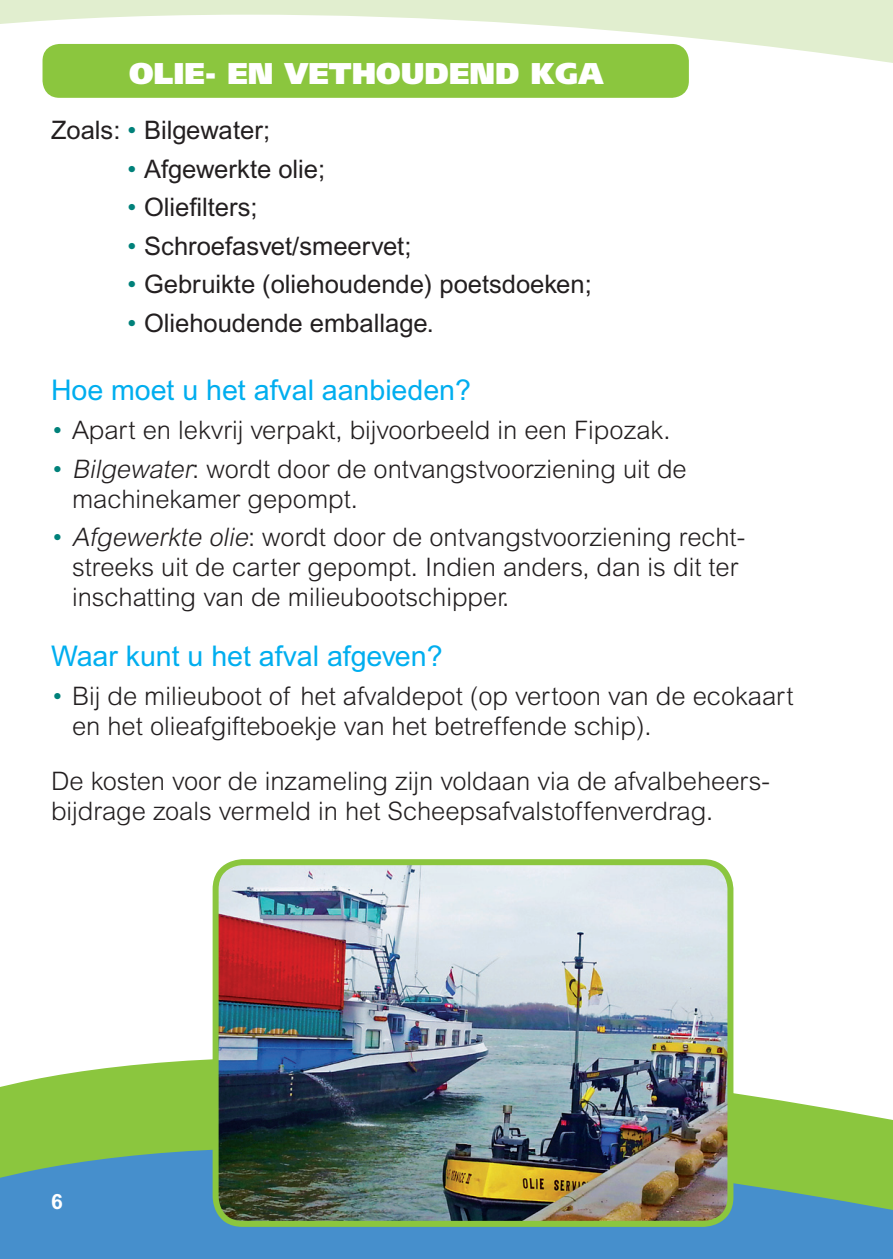
<style>
.page{position:relative;width:893px;height:1259px;background:#fff}
.page>*{position:absolute;margin:0;border:0;box-sizing:border-box;transform-origin:0 0}
.t1{font:900 30px "Frutiger";color:#fff}
.t2{font:28.5px "Arial SFMT";color:#00aeef}
.t3{font:300 25.5px/30px "Arial";color:#231f20}
.t4{font:25.5px "Arial SFMT";color:#231f20}
.t5{font:700 21px "Arial SFMT";color:#fff}
.s1{color:#00817a}
.s2{font-style:italic}
</style>
<div class="page">
<svg style="left:0;top:0;width:893px;height:67px;fill:#e1eecf"></svg>
<svg style="left:37px;top:1024px;width:697px;height:55px"></svg>
<svg style="left:0;top:1079px;width:893px;height:180px;background:#6aa998"></svg>
<div style="left:43px;top:44px;width:646px;height:54px;background:#8bc63e;border-radius:17px"></div>
<img style="left:213px;top:859px;width:520px;height:367px">
<p class="t1" style="left:129px;top:55px;width:476px">OLIE- EN VETHOUDEND KGA</p>
<p class="t4" style="left:51px;top:116px;width:221px">Zoals: <span class="s1">•</span> Bilgewater;</p>
<p class="t4" style="left:128px;top:154px;width:199px"><span class="s1">•</span> Afgewerkte olie;</p>
<p class="t4" style="left:128px;top:193px;width:132px"><span class="s1">•</span> Oliefilters;</p>
<p class="t4" style="left:128px;top:231px;width:285px"><span class="s1">•</span> Schroefasvet/smeervet;</p>
<p class="t4" style="left:128px;top:270px;width:466px"><span class="s1">•</span> Gebruikte (oliehoudende) poetsdoeken;</p>
<p class="t4" style="left:128px;top:308px;width:308px"><span class="s1">•</span> Oliehoudende emballage.</p>
<p class="t2" style="left:51px;top:374px;width:413px">Hoe moet u het afval aanbieden?</p>
<p class="t3" style="left:51px;top:415px;width:621px"><span class="s1">•</span> Apart en lekvrij verpakt, bijvoorbeeld in een Fipozak.</p>
<p class="t3" style="left:72px;top:453px;width:616px;text-indent:-21px"><span class="s1">•</span> <span class="s2">Bilgewater</span>: wordt door de ontvangstvoorziening uit de machinekamer gepompt.</p>
<p class="t3" style="left:72px;top:522px;width:675px;text-indent:-21px"><span class="s1">•</span> <span class="s2">Afgewerkte olie</span>: wordt door de ontvangstvoorziening recht&shy;streeks uit de carter gepompt. Indien anders, dan is dit ter inschatting van de milieubootschipper.</p>
<p class="t2" style="left:51px;top:639px;width:385px">Waar kunt u het afval afgeven?</p>
<p class="t3" style="left:72px;top:680px;width:723px;text-indent:-21px"><span class="s1">•</span> Bij de milieuboot of het afvaldepot (op vertoon van de ecokaart en het olieafgifteboekje van het betreffende schip).</p>
<p class="t3" style="left:51px;top:766px;width:720px">De kosten voor de inzameling zijn voldaan via de afvalbeheers&shy;bijdrage zoals vermeld in het Scheepsafvalstoffenverdrag.</p>
<p class="t5" style="left:51px;top:1189px;width:13px">6</p>
</div>
